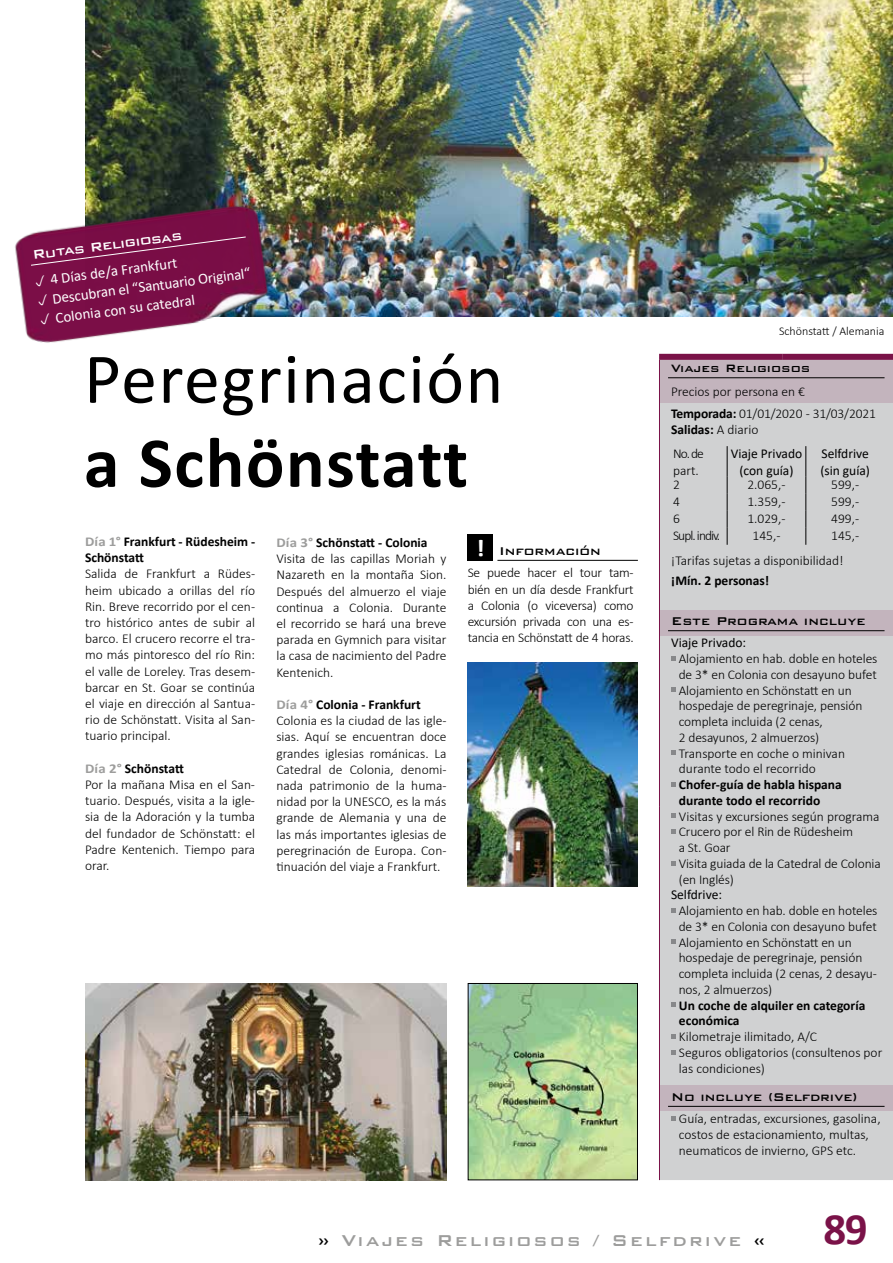
<style>
.page{position:relative;width:893px;height:1263px;background:#fff}
.page>*{position:absolute;margin:0;border:0;box-sizing:border-box;transform-origin:0 0}
.t1{font:72px "Calibri";letter-spacing:.02em;color:#000}
.t2{font:700 72px "Calibri";letter-spacing:.02em;color:#000}
.t3{font:700 45px "Calibri";color:#7a1248}
.t4{font:500 21px "Bank Gothic BT";letter-spacing:.1em;color:#9d9d9c}
.t5{font:500 16.5px "Bank Gothic BT";color:#fff}
.t6{font:15px/19.5px "Calibri";color:#fff}
.t7{font:500 15px "Bank Gothic BT";color:#000}
.t8{font:500 14.25px "Bank Gothic BT";color:#000}
.t9{font:300 13.5px/16.2px "Calibri";color:#000}
.t10{font:700 13.5px/15.8px "Calibri";color:#000}
.t11{font:13.5px/16.2px "Calibri";color:#000;text-align:center}
.t12{font:300 13.5px "Calibri";letter-spacing:-.07em;color:#000}
.t13{font:300 12px "Calibri";color:#000}
.s1{color:#9d9d9c}
.s2{font-weight:700;color:#9d9d9c}
.s3{font-weight:700}
.s4{font-family:"Calibri";font-weight:700;font-size:24px;color:#fff}
.s5{color:#000}
</style>
<div class="page">
<div style="left:660px;top:403px;width:233px;height:777px;background:#d0d1d2"></div>
<div style="left:659px;top:354px;width:124px;height:6px;background:#7a1248"></div>
<div style="left:783px;top:354px;width:110px;height:6px;background:#7a1248"></div>
<hr style="left:659px;top:360px;width:1px;height:447px;background:#7a1248">
<hr style="left:659px;top:807px;width:1px;height:373px;background:#7a1248">
<img style="left:85px;top:0;width:808px;height:317px">
<div style="left:659px;top:610px;width:234px;height:26px;background:#c3b4bd"></div>
<div style="left:659px;top:1085px;width:234px;height:26px;background:#c3b4bd"></div>
<div style="left:659px;top:359px;width:234px;height:44px;background:#c3b4bd"></div>
<img style="left:15px;top:193px;width:262px;height:150px">
<div style="left:30px;top:236px;width:217px;height:30px;background:#790d46"></div>
<img style="left:470px;top:985px;width:166px;height:193px">
<div style="left:468px;top:983px;width:170px;height:197px;border:1px solid #000"></div>
<img style="left:85px;top:983px;width:361px;height:197px">
<img style="left:468px;top:662px;width:170px;height:225px">
<hr style="left:497px;top:560px;width:141px;height:1px;background:#000">
<div style="left:468px;top:534px;width:25px;height:26px;background:#000"></div>
<hr style="left:668px;top:377px;width:216px;height:1px;background:#000">
<hr style="left:668px;top:630px;width:216px;height:1px;background:#000">
<hr style="left:668px;top:1106px;width:216px;height:1px;background:#000">
<hr style="left:727px;top:446px;width:1px;height:31px;background:#000">
<hr style="left:806px;top:446px;width:1px;height:31px;background:#000">
<svg style="left:727px;top:477px;width:1px;height:68px"></svg>
<svg style="left:806px;top:477px;width:1px;height:68px"></svg>
<svg style="left:671px;top:656px;width:5px;height:5px"></svg>
<svg style="left:671px;top:687px;width:5px;height:5px"></svg>
<svg style="left:671px;top:750px;width:5px;height:5px"></svg>
<svg style="left:671px;top:782px;width:5px;height:5px"></svg>
<svg style="left:671px;top:813px;width:5px;height:5px"></svg>
<svg style="left:671px;top:829px;width:5px;height:5px"></svg>
<svg style="left:671px;top:861px;width:5px;height:5px"></svg>
<svg style="left:671px;top:908px;width:5px;height:5px"></svg>
<svg style="left:671px;top:939px;width:5px;height:5px"></svg>
<svg style="left:671px;top:1002px;width:5px;height:5px"></svg>
<svg style="left:671px;top:1034px;width:5px;height:5px"></svg>
<svg style="left:671px;top:1050px;width:5px;height:5px"></svg>
<svg style="left:671px;top:1116px;width:5px;height:5px"></svg>
<svg style="left:35px;top:275px;width:11px;height:11px"></svg>
<svg style="left:38px;top:294px;width:10px;height:12px"></svg>
<svg style="left:40px;top:313px;width:11px;height:12px"></svg>
<p class="t5" style="left:32px;top:247px;width:152px;rotate:-8deg">Rutas Religiosas</p>
<p class="t6" style="left:49px;top:270px;width:201px;rotate:-8deg">4 Días de/a Frankfurt<br>Descubran el “Santuario Original“<br>Colonia con su catedral</p>
<h1 class="t1" style="left:84px;top:329px;width:421px">Peregrinación</h1>
<h1 class="t2" style="left:84px;top:412px;width:386px">a Schönstatt</h1>
<p class="t10" style="left:85px;top:533px;width:172px;line-height:16.2px"><span class="s1">Día 1°</span> Frankfurt - Rüdesheim -<br>Schönstatt</p>
<p class="t9" style="left:85px;top:566px;width:172px;text-align:justify">Salida de Frankfurt a Rüdes&shy;heim ubicado a orillas del río Rin. Breve recorrido por el cen&shy;tro histórico antes de subir al barco. El crucero recorre el tra&shy;mo más pintoresco del río Rin: el valle de Loreley. Tras desem&shy;barcar en St. Goar se continúa el viaje en dirección al Santua&shy;rio de Schönstatt. Visita al San&shy;tuario principal.</p>
<p class="t9" style="left:85px;top:760px;width:172px"><span class="s2">Día 2°</span> <span class="s3">Schönstatt<br></span>Por la mañana Misa en el San&shy;tuario. Después, visita a la igle&shy;sia de la Adoración y la tumba del fundador de Schönstatt: el<br>Padre Kentenich. Tiempo para orar.</p>
<p class="t9" style="left:276px;top:534px;width:172px"><span class="s2">Día 3°</span> <span class="s3">Schönstatt - Colonia<br></span>Visita de las capillas Moriah y<br>Nazareth en la montaña Sion.<br>Después del almuerzo el viaje continua a Colonia. Durante el recorrido se hará una breve parada en Gymnich para visitar la casa de nacimiento del Padre<br>Kentenich.</p>
<p class="t9" style="left:276px;top:696px;width:172px"><span class="s2">Día 4°</span> <span class="s3">Colonia - Frankfurt<br></span>Colonia es la ciudad de las igle&shy;sias. Aquí se encuentran doce grandes iglesias románicas. La<br>Catedral de Colonia, denomi&shy;nada patrimonio de la huma&shy;nidad por la UNESCO, es la más grande de Alemania y una de las más importantes iglesias de peregrinación de Europa. Con&shy;tinuación del viaje a Frankfurt.</p>
<p class="t7" style="left:476px;top:543px;width:126px"><span class="s4">!</span> Información</p>
<p class="t9" style="left:468px;top:565px;width:167px;text-align:justify">Se puede hacer el tour tam&shy;bién en un día desde Frankfurt a Colonia (o viceversa) como excursión privada con una es&shy;tancia en Schönstatt de 4 horas.</p>
<p class="t13" style="left:779px;top:324px;width:107px">Schönstatt / Alemania</p>
<p class="t8" style="left:671px;top:361px;width:141px">Viajes Religiosos</p>
<p class="t9" style="left:671px;top:380px;width:206px;line-height:22.2px">Precios por persona en €<br><span class="s3">Temporada:</span> 01/01/2020 - 31/03/2021</p>
<p class="t9" style="left:671px;top:417px;width:89px;line-height:24.3px"><span class="s3">Salidas:</span> A diario<br>No. de</p>
<p class="t9" style="left:673px;top:462px;width:25px">part.</p>
<p class="t11" style="left:731px;top:445px;width:73px">Viaje Privado (con guía)</p>
<p class="t11" style="left:820px;top:445px;width:51px;text-align:left">Selfdrive (sin guía)</p>
<p class="t9" style="left:673px;top:476px;width:8px">2</p>
<p class="t9" style="left:747px;top:476px;width:40px">2.065,-</p>
<p class="t9" style="left:831px;top:476px;width:29px">599,-</p>
<p class="t9" style="left:673px;top:493px;width:8px">4</p>
<p class="t9" style="left:747px;top:493px;width:40px">1.359,-</p>
<p class="t9" style="left:831px;top:493px;width:29px">599,-</p>
<p class="t9" style="left:673px;top:510px;width:8px">6</p>
<p class="t9" style="left:747px;top:510px;width:40px">1.029,-</p>
<p class="t9" style="left:831px;top:510px;width:29px">499,-</p>
<p class="t12" style="left:673px;top:527px;width:47px">Supl. indiv.</p>
<p class="t9" style="left:752px;top:527px;width:29px">145,-</p>
<p class="t9" style="left:671px;top:523px;width:190px;line-height:24.6px;text-indent:160px">145,- ¡Tarifas sujetas a disponibilidad!</p>
<p class="t10" style="left:671px;top:572px;width:100px">¡Mín. 2 personas!</p>
<p class="t7" style="left:671px;top:613px;width:196px">Este Programa incluye</p>
<p class="t11" style="left:671px;top:634px;width:77px">Viaje Privado:</p>
<p class="t9" style="left:679px;top:651px;width:200px;line-height:15.8px">Alojamiento en hab. doble en hoteles de 3* en Colonia con desayuno bufet<br>Alojamiento en Schönstatt en un hospedaje de peregrinaje, pensión completa incluida (2 cenas,<br>2 desayunos, 2 almuerzos)<br>Transporte en coche o minivan durante todo el recorrido</p>
<p class="t10" style="left:679px;top:777px;width:164px">Chofer-guía de habla hispana durante todo el recorrido</p>
<p class="t9" style="left:679px;top:808px;width:204px;line-height:15.8px">Visitas y excursiones según programa<br>Crucero por el Rin de Rüdesheim<br>a St. Goar<br>Visita guiada de la Catedral de Colonia (en Inglés)</p>
<p class="t11" style="left:671px;top:886px;width:52px">Selfdrive:</p>
<p class="t9" style="left:679px;top:903px;width:200px;line-height:15.8px">Alojamiento en hab. doble en hoteles de 3* en Colonia con desayuno bufet<br>Alojamiento en Schönstatt en un hospedaje de peregrinaje, pensión completa incluida (2 cenas, 2 desayu&shy;nos, 2 almuerzos)</p>
<p class="t10" style="left:679px;top:997px;width:188px">Un coche de alquiler en categoría económica</p>
<p class="t9" style="left:679px;top:1029px;width:205px;line-height:15.8px">Kilometraje ilimitado, A/C<br>Seguros obligatorios (consultenos por las condiciones)</p>
<p class="t7" style="left:671px;top:1089px;width:188px">No incluye (Selfdrive)</p>
<p class="t9" style="left:679px;top:1110px;width:203px;line-height:15.8px">Guía, entradas, excursiones, gasolina, costos de estacionamiento, multas, neumaticos de invierno, GPS etc.</p>
<h3 class="t4" style="left:318px;top:1229px;width:449px"><span class="s5">»</span> Viajes Religiosos / Selfdrive <span class="s5">«</span></h3>
<h2 class="t3" style="left:823px;top:1197px;width:46px">89</h2>
</div>
